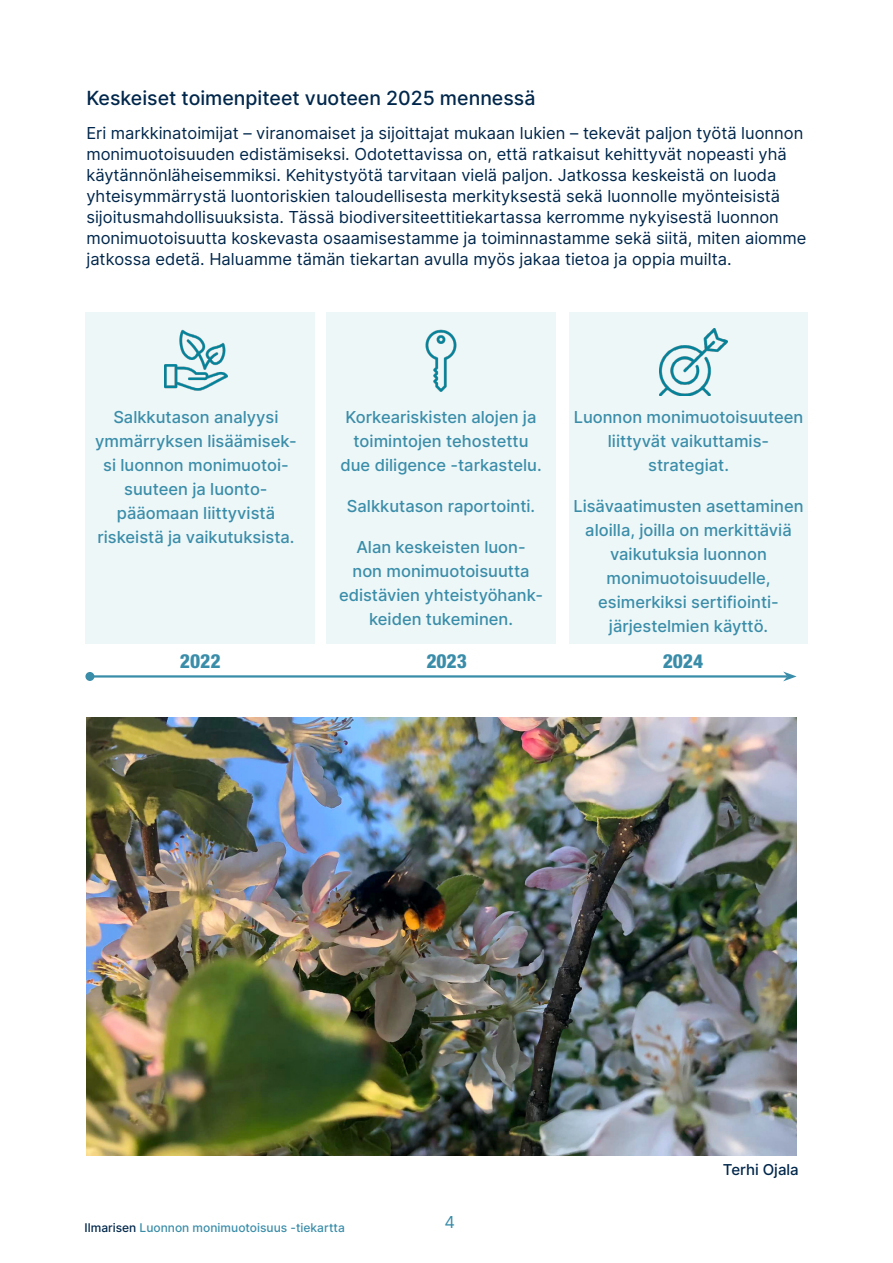
<style>
.page{position:relative;width:893px;height:1263px;background:#fff}
.page>*{position:absolute;margin:0;border:0;box-sizing:border-box;transform-origin:0 0}
.Väliotsikko_H4{font:500 19.5px "Inter";color:#00274b}
.Sivu_3_-_kuvan_tekst{font:800 condensed 19.5px "Helvetica Neue LT Std";color:#3a8da9}
.Leipis{font:16.5px/21px "Inter";color:#00274b}
.Sivu_3_-_kuvan_tekst-2{font:500 16.5px/24px "Inter";color:#3a8da9;text-align:center}
.t1{font:16.5px "Inter";color:#3a8da9}
.Leipis-2{font:500 15px "Inter";color:#00274b}
.t2{font:500 12px "Inter";color:#3a8da9}
.s1{color:#00274b}
</style>
<div class="page">
<div style="left:85px;top:312px;width:230px;height:332px;background:#eef7f8"></div>
<div style="left:326px;top:312px;width:230px;height:332px;background:#eef7f8"></div>
<div style="left:569px;top:312px;width:239px;height:332px;background:#eef7f8"></div>
<hr style="left:90px;top:675px;width:697px;height:2px;background:#3a8da9">
<div style="left:85px;top:672px;width:9px;height:9px;background:#3a8da9;border-radius:50%"></div>
<svg style="left:783px;top:671px;width:14px;height:10px"></svg>
<img style="left:164px;top:329px;width:63px;height:62px">
<img style="left:425px;top:329px;width:32px;height:62px">
<img style="left:660px;top:328px;width:67px;height:68px">
<img style="left:86px;top:718px;width:711px;height:437px">
<img style="left:98px;top:743px;width:419px;height:310px">
<h4 class="Väliotsikko_H4" style="left:86px;top:84px;width:450px">Keskeiset toimenpiteet vuoteen 2025 mennessä</h4>
<p class="Leipis" style="left:86px;top:122px;width:721px">Eri markkinatoimijat – viranomaiset ja sijoittajat mukaan lukien – tekevät paljon työtä luonnon monimuotoisuuden edistämiseksi. Odotettavissa on, että ratkaisut kehittyvät nopeasti yhä käytännönläheisemmiksi. Kehitystyötä tarvitaan vielä paljon. Jatkossa keskeistä on luoda yhteisymmärrystä luontoriskien taloudellisesta merkityksestä sekä luonnolle myönteisistä sijoitusmahdollisuuksista. Tässä biodiversiteettitiekartassa kerromme nykyisestä luonnon monimuotoisuutta koskevasta osaamisestamme ja toiminnastamme sekä siitä, miten aiomme jatkossa edetä. Haluamme tämän tiekartan avulla myös jakaa tietoa ja oppia muilta.</p>
<p class="Sivu_3_-_kuvan_tekst-2" style="left:95px;top:404px;width:203px">Salkkutason analyysi ymmärryksen lisäämisek&shy;si luonnon monimuotoi&shy;suuteen ja luonto&shy;pääomaan liittyvistä riskeistä ja vaikutuksista.</p>
<p class="Sivu_3_-_kuvan_tekst-2" style="left:574px;top:404px;width:231px">Luonnon monimuotoisuuteen liittyvät vaikuttamis&shy;strategiat.</p>
<p class="Sivu_3_-_kuvan_tekst-2" style="left:340px;top:404px;width:203px">Korkeariskisten alojen ja toimintojen tehostettu due diligence ‑tarkastelu.</p>
<p class="Sivu_3_-_kuvan_tekst-2" style="left:347px;top:493px;width:190px">Salkkutason raportointi.</p>
<p class="Sivu_3_-_kuvan_tekst-2" style="left:339px;top:534px;width:206px">Alan keskeisten luon-<br>non monimuotoisuutta edistävien yhteistyöhank&shy;keiden tukeminen.</p>
<p class="Sivu_3_-_kuvan_tekst-2" style="left:573px;top:493px;width:232px">Lisävaatimusten asettaminen aloilla, joilla on merkittäviä vaikutuksia luonnon monimuotoisuudelle, esimerkiksi sertifiointi&shy;järjestelmien käyttö.</p>
<p class="Sivu_3_-_kuvan_tekst" style="left:180px;top:649px;width:42px">2022</p>
<p class="Sivu_3_-_kuvan_tekst" style="left:426px;top:649px;width:42px">2023</p>
<p class="Sivu_3_-_kuvan_tekst" style="left:663px;top:649px;width:42px">2024</p>
<p class="t2" style="left:85px;top:1219px;width:262px"><span class="s1">Ilmarisen</span> Luonnon monimuotoisuus -tiekartta</p>
<p class="t1" style="left:444px;top:1210px;width:12px">4</p>
<p class="Leipis-2" style="left:723px;top:1159px;width:77px">Terhi Ojala</p>
</div>
